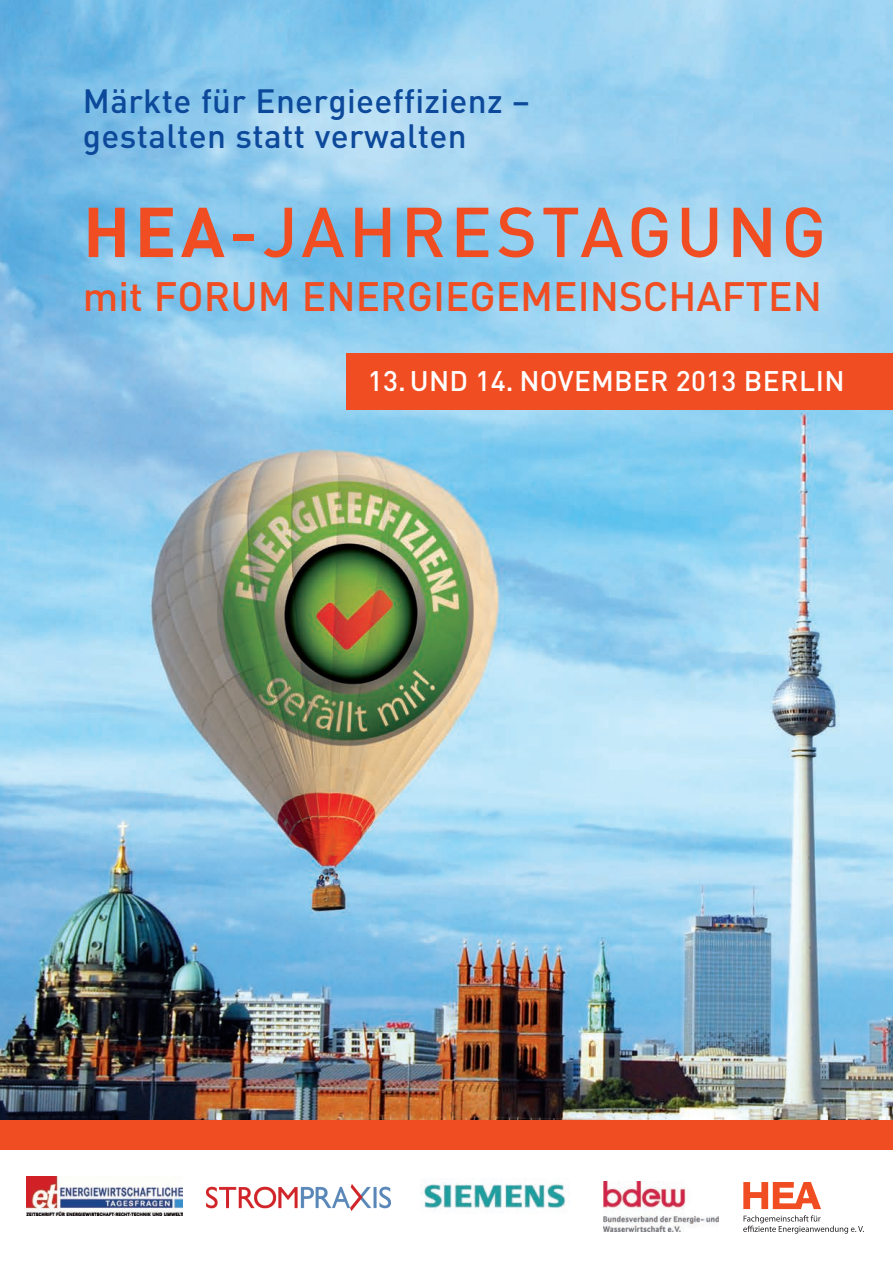
<style>
.page{position:relative;width:893px;height:1263px;background:#fff}
.page>*{position:absolute;margin:0;border:0;box-sizing:border-box;transform-origin:0 0}
.t1{font:500 69.3px "DIN";letter-spacing:.06em;color:#f04d22}
.t2{font:500 40.5px "DIN";color:#f04d22}
.t3{font:500 33.3px/35px "DIN";letter-spacing:.01em;color:#0d499a}
.t4{font:500 28.05px "DIN";letter-spacing:.01em;color:#fff}
.s1{font-weight:700}
</style>
<div class="page">
<img style="left:0;top:0;width:893px;height:1120px">
<svg style="left:743px;top:1182px;width:78px;height:27px"></svg>
<svg style="left:743px;top:1215px;width:121px;height:19px"></svg>
<img style="left:604px;top:1182px;width:114px;height:50px">
<img style="left:26px;top:1176px;width:157px;height:39px">
<img style="left:206px;top:1184px;width:184px;height:26px">
<img style="left:421px;top:1182px;width:145px;height:30px">
<div style="left:347px;top:353px;width:546px;height:57px;background:#f04d22"></div>
<div style="left:0;top:1120px;width:893px;height:30px;background:#f04d22"></div>
<p class="t3" style="left:83px;top:82px;width:448px">Märkte für Energieeffizienz – gestalten statt verwalten</p>
<h1 class="t1" style="left:83px;top:188px;width:745px"><span class="s1">HEA</span>-JAHRESTAGUNG</h1>
<p class="t2" style="left:83px;top:271px;width:741px">mit FORUM ENERGIEGEMEINSCHAFTEN</p>
<p class="t4" style="left:368px;top:363px;width:394px">13. und 14. November 2013 Ber</p>
<p class="t4" style="left:799px;top:363px;width:20px">lin</p>
</div>
